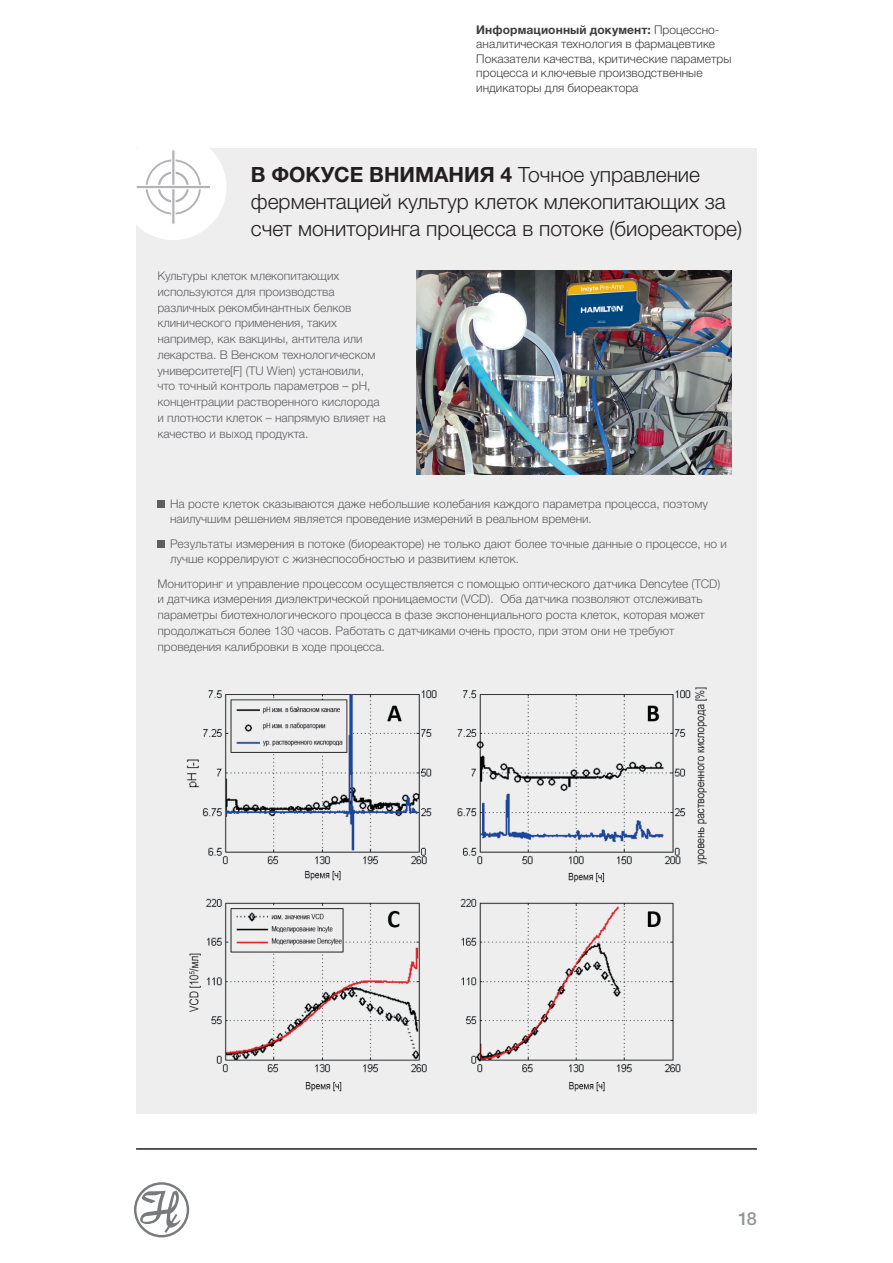
<style>
.page{position:relative;width:893px;height:1263px;background:#fff}
.page>*{position:absolute;margin:0;border:0;box-sizing:border-box;transform-origin:0 0}
.t1{font:300 21px/27px "Helvetica Neue LTW1 G";color:#231f20}
.t2{font:500 18px "Helvetica Neue LT Pro";color:#939598}
.t3{font:300 12px/15.8px "Helvetica Neue LTW1 G";color:#5f5f62}
.t4{font:300 12px/14.4px "Helvetica Neue LTW1 G";letter-spacing:.005em;color:#3e3e3f}
.s1{font-weight:700}
</style>
<div class="page">
<hr style="left:136px;top:1148px;width:621px;height:2px;background:#231f20">
<svg style="left:134px;top:1182px;width:55px;height:55px"></svg>
<div style="left:136px;top:149px;width:621px;height:965px;background:#eeeeef"></div>
<div style="left:157px;top:500px;width:8px;height:8px;background:#5f5f62"></div>
<div style="left:157px;top:540px;width:8px;height:8px;background:#5f5f62"></div>
<img style="left:186px;top:687px;width:521px;height:405px">
<div style="left:120px;top:134px;width:106px;height:106px;background:#fff;border-radius:50%"></div>
<svg style="left:146px;top:159px;width:55px;height:56px"></svg>
<svg style="left:171px;top:150px;width:5px;height:74px"></svg>
<svg style="left:136px;top:185px;width:74px;height:4px"></svg>
<img style="left:417px;top:270px;width:314px;height:204px">
<p class="t4" style="left:476px;top:23px;width:257px"><span class="s1">Информационный документ:</span> Процессно&shy;аналитическая технология в фармацевтике Показатели качества, критические параметры процесса и ключевые производственные индикаторы для биореактора</p>
<h1 class="t1" style="left:251px;top:161px;width:493px"><span class="s1">В ФОКУСЕ ВНИМАНИЯ 4</span> Точное управление ферментацией культур клеток млекопитающих за счет мониторинга процесса в потоке (биореакторе)</h1>
<p class="t3" style="left:157px;top:268px;width:230px">Культуры клеток млекопитающих используются для производства различных рекомбинантных белков клинического применения, таких например, как вакцины, антитела или лекарства. В Венском технологическом университете[F] (TU Wien) установили,<br>что точный контроль параметров – pH, концентрации растворенного кислорода и плотности клеток – напрямую влияет на качество и выход продукта.</p>
<p class="t3" style="left:170px;top:495px;width:539px">На росте клеток сказываются даже небольшие колебания каждого параметра процесса, поэтому наилучшим решением является проведение измерений в реальном времени.</p>
<p class="t3" style="left:170px;top:535px;width:558px">Результаты измерения в потоке (биореакторе) не только дают более точные данные о процессе, но и лучше коррелируют с жизнеспособностью и развитием клеток.</p>
<p class="t3" style="left:157px;top:575px;width:564px">Мониторинг и управление процессом осуществляется с помощью оптического датчика Dencytee (TCD) и датчика измерения диэлектрической проницаемости (VCD). Оба датчика позволяют отслеживать параметры биотехнологического процесса в фазе экспоненциального роста клеток, которая может продолжаться более 130 часов. Работать с датчиками очень просто, при этом они не требуют проведения калибровки в ходе процесса.</p>
<h2 class="t2" style="left:738px;top:1207px;width:20px">18</h2>
</div>
